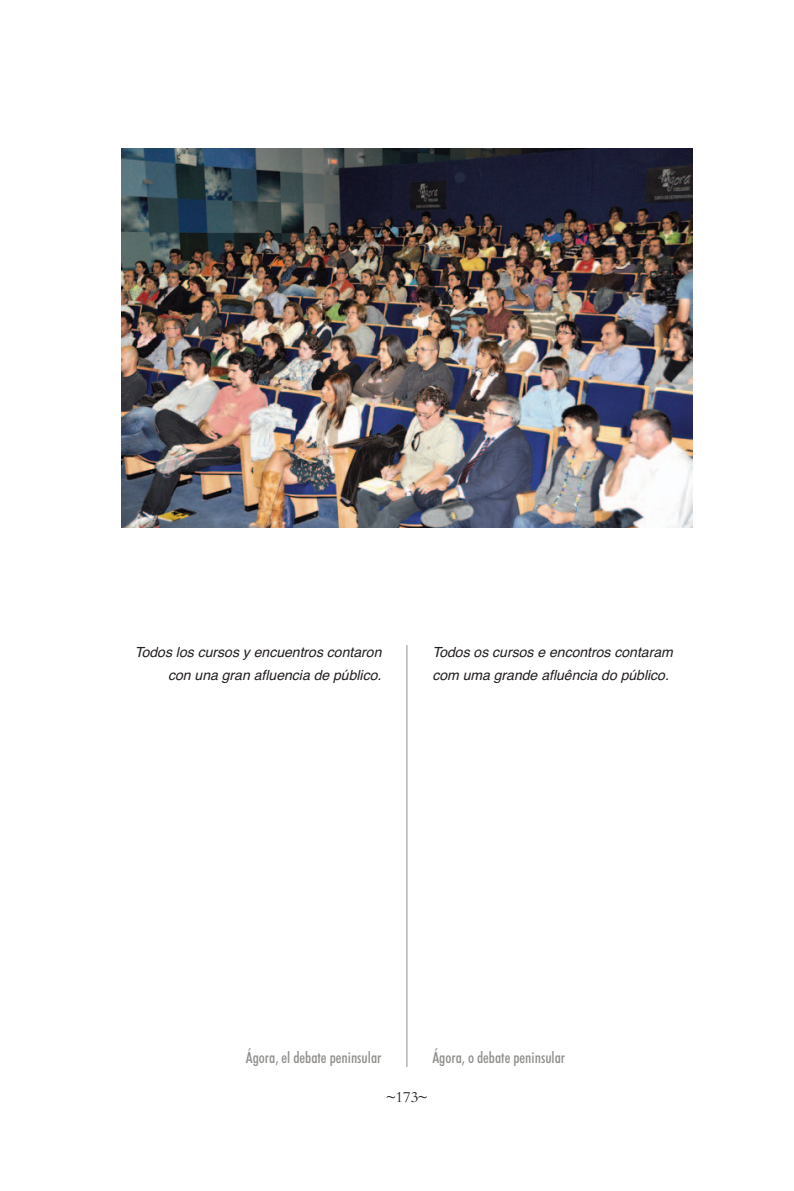
<style>
.page{position:relative;width:794px;height:1191px;background:#fff}
.page>*{position:absolute;margin:0;border:0;box-sizing:border-box;transform-origin:0 0}
.t1{font:500 condensed 15.75px "Futura BT";color:#908f8d}
.t2{font:15.75px "Bembo";color:#231f20}
.t3{font:italic 14px/23.1px "Helvetica";color:#231f20}
</style>
<div class="page">
<hr style="left:406px;top:645px;width:1px;height:422px;background:#908f8d">
<img style="left:122px;top:149px;width:570px;height:379px">
<p class="t3" style="left:135px;top:641px;width:248px;text-align:right">Todos los cursos y encuentros contaron con una gran afluencia de público.</p>
<p class="t3" style="left:432px;top:641px;width:242px">Todos os cursos e encontros contaram com uma grande afluência do público.</p>
<p class="t1" style="left:246px;top:1051px;width:137px">Ágora, el debate peninsular</p>
<p class="t1" style="left:432px;top:1051px;width:134px">Ágora, o debate peninsular</p>
<p class="t2" style="left:387px;top:1091px;width:42px">~173~</p>
</div>
